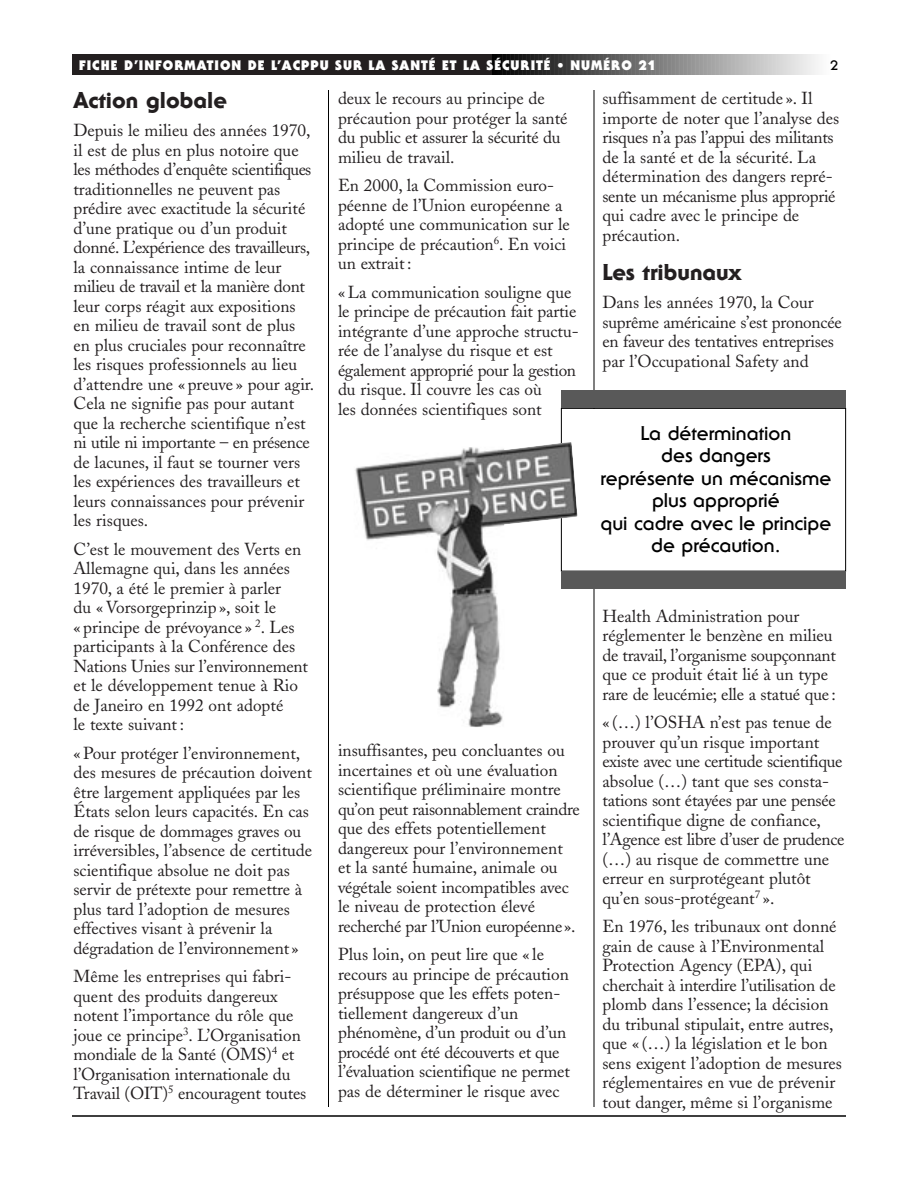
<style>
.page{position:relative;width:918px;height:1188px;background:#fff}
.page>*{position:absolute;margin:0;border:0;box-sizing:border-box;transform-origin:0 0}
.t1{font:800 22.5px "Serif Gothic";color:#231f20}
.t2{font:700 19.5px/22.5px "Serif Gothic";color:#000;text-align:center}
.t3{font:17.25px/19.5px "Adobe Caslon";color:#231f20}
.t4{font:900 13.5px "Serif Gothic";letter-spacing:.075em;color:#fff}
.t5{font:700 13.5px "Serif Gothic";color:#000}
</style>
<div class="page">
<div style="left:72px;top:54px;width:429px;height:21px;background:#231f20"></div>
<svg style="left:492px;top:54px;width:326px;height:21px;background:#7c7c7c"></svg>
<hr style="left:72px;top:1115px;width:774px;height:2px;background:#000">
<hr style="left:328px;top:90px;width:1px;height:1017px;background:#000">
<hr style="left:594px;top:90px;width:1px;height:1017px;background:#000">
<div style="left:562px;top:409px;width:283px;height:162px;background:#fff"></div>
<div style="left:561px;top:408px;width:285px;height:164px;border:1px solid #000"></div>
<div style="left:561px;top:390px;width:285px;height:18px;background:#595959"></div>
<div style="left:561px;top:572px;width:285px;height:18px;background:#595959"></div>
<img style="left:355px;top:442px;width:223px;height:285px">
<p class="t4" style="left:79px;top:60px;width:578px">FICHE D’INFORMATION DE L’ACPPU SUR LA SANTÉ ET LA SÉCURITÉ • NUMÉRO 21</p>
<p class="t5" style="left:830px;top:60px;width:10px">2</p>
<h1 class="t1" style="left:74px;top:91px;width:155px">Action globale</h1>
<p class="t3" style="left:74px;top:122px;width:242px">Depuis le milieu des années 1970, il est de plus en plus notoire que les méthodes d’enquête scientifiques traditionnelles ne peuvent pas prédire avec exactitude la sécurité d’une pratique ou d’un produit donné. L’expérience des travailleurs, la connaissance intime de leur milieu de travail et la manière dont leur corps réagit aux expositions en milieu de travail sont de plus en plus cruciales pour reconnaître les risques professionnels au lieu d’attendre une « preuve » pour agir.<br>Cela ne signifie pas pour autant que la recherche scientifique n’est ni utile ni importante – en présence de lacunes, il faut se tourner vers les expériences des travailleurs et leurs connaissances pour prévenir les risques.</p>
<p class="t3" style="left:73px;top:541px;width:236px">C’est le mouvement des Verts en<br>Allemagne qui, dans les années<br>1970, a été le premier à parler<br>du « Vorsorgeprinzip », soit le<br>« principe de prévoyance » <sup>2</sup>. Les participants à la Conférence des<br>Nations Unies sur l’environnement et le développement tenue à Rio de Janeiro en 1992 ont adopté<br>le texte suivant :</p>
<p class="t3" style="left:73px;top:745px;width:240px">« Pour protéger l’environnement, des mesures de précaution doivent être largement appliquées par les États selon leurs capacités. En cas de risque de dommages graves ou irréversibles, l’absence de certitude scientifique absolue ne doit pas servir de prétexte pour remettre à plus tard l’adoption de mesures effectives visant à prévenir la dégradation de l’environnement »</p>
<p class="t3" style="left:73px;top:968px;width:234px">Même les entreprises qui fabri&shy;quent des produits dangereux notent l’importance du rôle que joue ce principe<sup>3</sup>. L’Organisation mondiale de la Santé (OMS)<sup>4</sup> et l’Organisation internationale du<br>Travail (OIT)<sup>5</sup> encouragent toutes</p>
<p class="t3" style="left:338px;top:91px;width:231px">deux le recours au principe de précaution pour protéger la santé du public et assurer la sécurité du milieu de travail.</p>
<p class="t3" style="left:338px;top:178px;width:233px">En 2000, la Commission euro&shy;péenne de l’Union européenne a adopté une communication sur le principe de précaution<sup>6</sup>. En voici un extrait :</p>
<p class="t3" style="left:338px;top:284px;width:242px">« La communication souligne que le principe de précaution fait partie intégrante d’une approche structu&shy;rée de l’analyse du risque et est également approprié pour la gestion du risque. Il couvre les cas où<br>les données scientifiques sont</p>
<p class="t3" style="left:338px;top:743px;width:243px">insuffisantes, peu concluantes ou incertaines et où une évaluation scientifique préliminaire montre qu’on peut raisonnablement craindre que des effets potentiellement dangereux pour l’environnement et la santé humaine, animale ou végétale soient incompatibles avec le niveau de protection élevé recherché par l’Union européenne».</p>
<p class="t3" style="left:338px;top:947px;width:233px">Plus loin, on peut lire que « le recours au principe de précaution présuppose que les effets poten&shy;tiellement dangereux d’un phénomène, d’un produit ou d’un procédé ont été découverts et que l’évaluation scientifique ne permet pas de déterminer le risque avec</p>
<p class="t3" style="left:602px;top:91px;width:238px">suffisamment de certitude ». Il importe de noter que l’analyse des risques n’a pas l’appui des militants de la santé et de la sécurité. La détermination des dangers repré&shy;sente un mécanisme plus approprié qui cadre avec le principe de précaution.</p>
<h1 class="t1" style="left:603px;top:264px;width:140px">Les tribunaux</h1>
<p class="t3" style="left:603px;top:295px;width:241px">Dans les années 1970, la Cour suprême américaine s’est prononcée en faveur des tentatives entreprises par l’Occupational Safety and</p>
<p class="t2" style="left:601px;top:424px;width:232px">La détermination<br>des dangers<br>représente un mécanisme plus approprié<br>qui cadre avec le principe de précaution.</p>
<p class="t3" style="left:603px;top:608px;width:235px">Health Administration pour réglementer le benzène en milieu de travail, l’organisme soupçonnant que ce produit était lié à un type rare de leucémie; elle a statué que :</p>
<p class="t3" style="left:603px;top:715px;width:243px">« (…) l’OSHA n’est pas tenue de prouver qu’un risque important existe avec une certitude scientifique absolue (…) tant que ses consta&shy;tations sont étayées par une pensée scientifique digne de confiance, l’Agence est libre d’user de prudence (…) au risque de commettre une erreur en surprotégeant plutôt qu’en sous-protégeant<sup>7</sup> ».</p>
<p class="t3" style="left:603px;top:919px;width:241px">En 1976, les tribunaux ont donné gain de cause à l’Environmental Protection Agency (EPA), qui cherchait à interdire l’utilisation de plomb dans l’essence; la décision du tribunal stipulait, entre autres, que « (…) la législation et le bon sens exigent l’adoption de mesures réglementaires en vue de prévenir tout danger, même si l’organisme</p>
</div>
